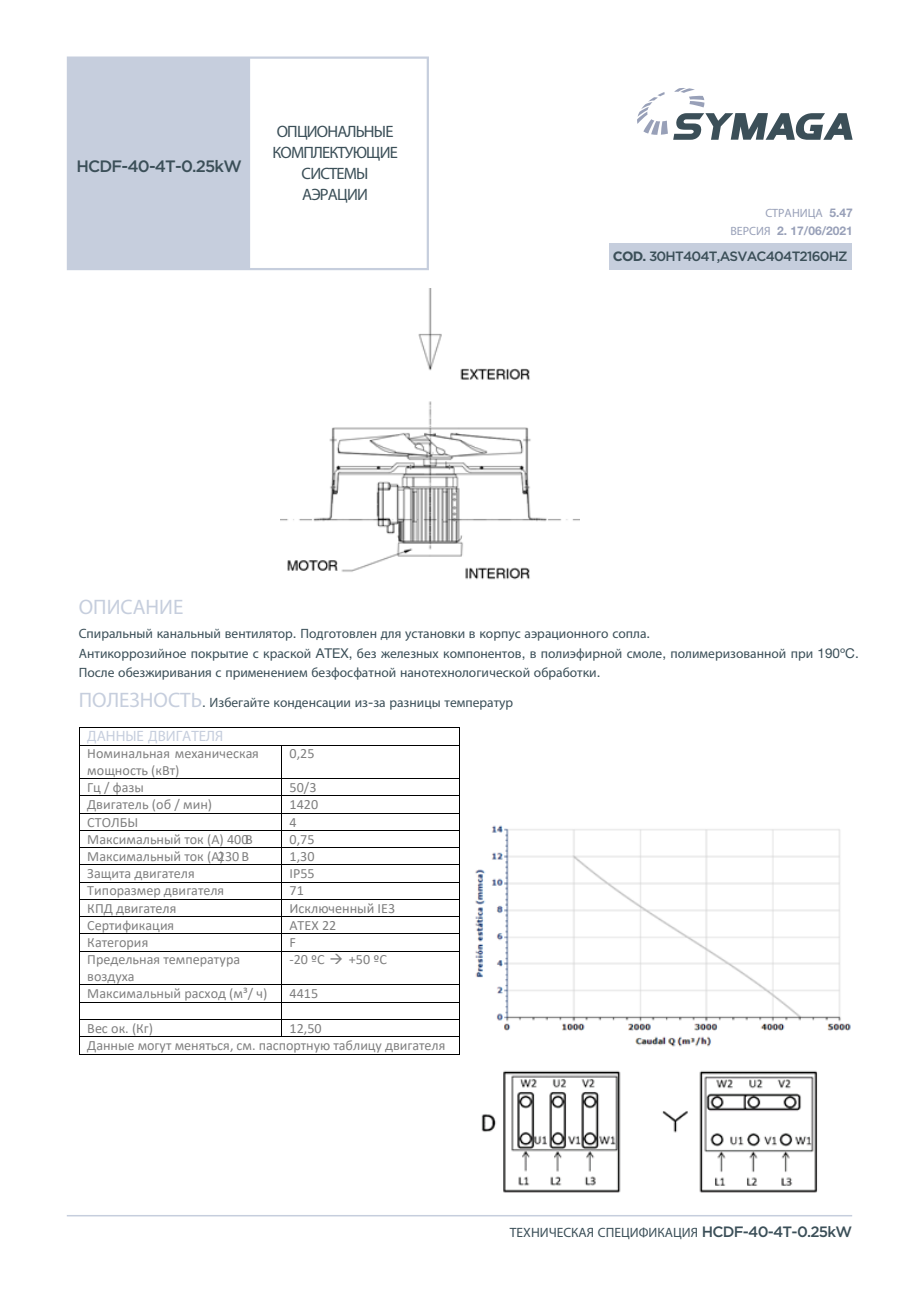
<style>
.page{position:relative;width:919px;height:1289px;background:#fff}
.page>*{position:absolute;margin:0;border:0;box-sizing:border-box;transform-origin:0 0}
.t1{font:21px "Myriad Pro";color:#c6cedd}
.t2{font:16.5px/21px "Myriad Pro";letter-spacing:-.05em;color:#3b4f58;text-align:center}
.t3{font:500 16.5px "Gotham";letter-spacing:-.05em;color:#3b4f58}
.t4{font:15px "Myriad Pro";color:#c6cedd}
.t5{font:14.1px/16.4px "Calibri";color:#808080}
.t6{font:13.5px/19.5px "Myriad Pro";color:#3b4f58}
.t7{font:500 13.5px "Gotham";letter-spacing:-.06em;color:#3b4f58}
.t8{font:700 12px "Helvetica Neue LT Std";color:#98a0b8}
.t9{font:12px "Myriad Pro";color:#98a0b8}
.s1{font-family:"Helvetica Neue LT Std";font-weight:700}
.s2{font-family:"Myriad Pro";font-weight:400}
.s3{font-weight:700}
.s4{font-family:"Helvetica Neue LT Std"}
.s5{font-size:21px;color:#c6cedd}
.s6{color:#000}
.s7{font-family:"Gotham";font-weight:500;font-size:15px}
</style>
<div class="page">
<img style="left:280px;top:288px;width:299px;height:292px">
<div style="left:534px;top:536px;width:36px;height:34px;background:#fff"></div>
<svg style="left:67px;top:56px;width:362px;height:214px;fill:#c6cedd"></svg>
<hr style="left:67px;top:1214px;width:785px;height:2px;background:#c6cedd">
<svg style="left:637px;top:88px;width:215px;height:52px"></svg>
<img style="left:481px;top:1070px;width:337px;height:123px">
<img style="left:475px;top:825px;width:376px;height:222px">
<hr style="left:79px;top:727px;width:380px;height:1px;background:#000">
<svg style="left:79px;top:728px;width:1px;height:16px"></svg>
<hr style="left:79px;top:744px;width:202px;height:1px;background:#000">
<hr style="left:282px;top:744px;width:177px;height:1px;background:#000">
<svg style="left:459px;top:727px;width:1px;height:18px"></svg>
<hr style="left:79px;top:745px;width:1px;height:33px;background:#000">
<hr style="left:281px;top:745px;width:1px;height:33px;background:#000">
<hr style="left:459px;top:745px;width:1px;height:33px;background:#000">
<hr style="left:79px;top:778px;width:202px;height:1px;background:#000">
<hr style="left:282px;top:778px;width:177px;height:1px;background:#000">
<hr style="left:79px;top:795px;width:202px;height:1px;background:#000">
<hr style="left:282px;top:795px;width:177px;height:1px;background:#000">
<hr style="left:79px;top:813px;width:202px;height:1px;background:#000">
<hr style="left:282px;top:813px;width:177px;height:1px;background:#000">
<hr style="left:79px;top:830px;width:202px;height:1px;background:#000">
<hr style="left:282px;top:830px;width:177px;height:1px;background:#000">
<hr style="left:79px;top:847px;width:202px;height:1px;background:#000">
<hr style="left:282px;top:847px;width:177px;height:1px;background:#000">
<hr style="left:79px;top:864px;width:202px;height:1px;background:#000">
<hr style="left:282px;top:864px;width:177px;height:1px;background:#000">
<hr style="left:79px;top:881px;width:202px;height:1px;background:#000">
<hr style="left:282px;top:881px;width:177px;height:1px;background:#000">
<hr style="left:79px;top:899px;width:202px;height:1px;background:#000">
<hr style="left:282px;top:899px;width:177px;height:1px;background:#000">
<hr style="left:79px;top:916px;width:202px;height:1px;background:#000">
<hr style="left:282px;top:916px;width:177px;height:1px;background:#000">
<hr style="left:79px;top:933px;width:202px;height:1px;background:#000">
<hr style="left:282px;top:933px;width:177px;height:1px;background:#000">
<svg style="left:79px;top:779px;width:1px;height:171px"></svg>
<hr style="left:79px;top:950px;width:202px;height:1px;background:#000">
<svg style="left:281px;top:778px;width:1px;height:173px"></svg>
<hr style="left:282px;top:950px;width:177px;height:1px;background:#000">
<svg style="left:459px;top:778px;width:1px;height:173px"></svg>
<hr style="left:79px;top:951px;width:1px;height:33px;background:#000">
<hr style="left:281px;top:951px;width:1px;height:33px;background:#000">
<hr style="left:459px;top:951px;width:1px;height:33px;background:#000">
<hr style="left:79px;top:984px;width:202px;height:1px;background:#000">
<hr style="left:282px;top:984px;width:177px;height:1px;background:#000">
<hr style="left:79px;top:1001px;width:202px;height:1px;background:#000">
<hr style="left:282px;top:1001px;width:177px;height:1px;background:#000">
<hr style="left:79px;top:1018px;width:202px;height:1px;background:#000">
<hr style="left:282px;top:1018px;width:177px;height:1px;background:#000">
<hr style="left:79px;top:1036px;width:202px;height:1px;background:#000">
<svg style="left:281px;top:984px;width:1px;height:53px"></svg>
<hr style="left:282px;top:1036px;width:177px;height:1px;background:#000">
<svg style="left:79px;top:985px;width:1px;height:68px"></svg>
<hr style="left:79px;top:1053px;width:380px;height:1px;background:#000">
<svg style="left:459px;top:984px;width:1px;height:70px"></svg>
<div style="left:609px;top:244px;width:242px;height:26px;background:#c6cedd"></div>
<p class="t3" style="left:76px;top:155px;width:167px">HCDF-40-4T-0.25kW</p>
<p class="t2" style="left:272px;top:121px;width:127px">ОПЦИОНАЛЬНЫЕ<br>КОМПЛЕКТУЮЩИЕ<br>СИСТЕМЫ<br>АЭРАЦИИ</p>
<p class="t9" style="left:765px;top:206px;width:89px">СТРАНИЦА <span class="s1">5.47</span></p>
<p class="t8" style="left:730px;top:223px;width:124px"><span class="s2">ВЕРСИЯ</span> 2. 17/06/2021</p>
<p class="t7" style="left:613px;top:247px;width:236px"><span class="s3">COD.</span> 30HT404T,ASVAC404T2160HZ</p>
<h1 class="t1" style="left:79px;top:594px;width:106px">ОПИСАНИЕ</h1>
<p class="t6" style="left:79px;top:623px;width:781px">Спиральный канальный вентилятор<span class="s4">.</span> Подготовлен для установки в корпус аэрационного сопла<span class="s4">.<br></span>Антикоррозийное покрытие с краской <span class="s4">ATEX,</span> без железных компонентов<span class="s4">,</span> в полиэфирной смоле<span class="s4">,</span> полимеризованной при <span class="s4">190ºC.<br></span>После обезжиривания с применением безфосфатной нанотехнологической обработки<span class="s4">.</span></p>
<p class="t6" style="left:79px;top:692px;width:436px"><span class="s5">ПОЛЕЗНОСТЬ</span><span class="s4">.</span> Избегайте конденсации из<span class="s4">-</span>за разницы температур</p>
<p class="t4" style="left:87px;top:726px;width:137px">ДАННЫЕ ДВИГАТЕЛЯ</p>
<p class="t5" style="left:87px;top:745px;width:173px">Номинальная механическая мощность (кВт)</p>
<p class="t5" style="left:289px;top:745px;width:27px">0,25</p>
<p class="t5" style="left:87px;top:778px;width:58px">Гц / фазы</p>
<p class="t5" style="left:289px;top:778px;width:28px">50/3</p>
<p class="t5" style="left:87px;top:796px;width:126px">Двигатель (об / мин)</p>
<p class="t5" style="left:289px;top:796px;width:30px">1420</p>
<p class="t5" style="left:87px;top:813px;width:52px">СТОЛБЫ</p>
<p class="t5" style="left:289px;top:813px;width:9px">4</p>
<p class="t5" style="left:87px;top:830px;width:167px">Максимальный ток (А) 400В</p>
<p class="t5" style="left:289px;top:830px;width:27px">0,75</p>
<p class="t5" style="left:87px;top:847px;width:153px">Максимальный ток (А230</p>
<p class="t5" style="left:219px;top:847px;width:31px">) В</p>
<p class="t5" style="left:289px;top:847px;width:27px">1,30</p>
<p class="t5" style="left:87px;top:865px;width:109px">Защита двигателя</p>
<p class="t5" style="left:289px;top:865px;width:27px">IP55</p>
<p class="t5" style="left:87px;top:882px;width:138px">Типоразмер двигателя</p>
<p class="t5" style="left:289px;top:882px;width:16px">71</p>
<p class="t5" style="left:87px;top:899px;width:91px">КПД двигателя</p>
<p class="t5" style="left:289px;top:899px;width:107px">Исключенный IE3</p>
<p class="t5" style="left:87px;top:916px;width:88px">Сертификация</p>
<p class="t5" style="left:289px;top:916px;width:48px">ATEX 22</p>
<p class="t5" style="left:87px;top:934px;width:63px">Категория</p>
<p class="t5" style="left:289px;top:934px;width:8px">F</p>
<p class="t5" style="left:87px;top:951px;width:154px">Предельная температура воздуха</p>
<p class="t5" style="left:289px;top:951px;width:99px">-20 ºC → +50 ºC</p>
<p class="t5" style="left:87px;top:985px;width:181px">Максимальный расход (м³/ ч)</p>
<p class="t5" style="left:289px;top:985px;width:30px">4415</p>
<p class="t5" style="left:87px;top:1019px;width:67px">Вес ок. (Кг)</p>
<p class="t5" style="left:289px;top:1019px;width:34px">12,50</p>
<p class="t5" style="left:60px;top:1037px;width:386px"><span class="s6">•</span> Данные могут меняться, см. паспортную таблицу двигателя</p>
<p class="t6" style="left:510px;top:1222px;width:344px">ТЕХНИЧЕСКАЯ СПЕЦИФИКАЦИЯ <span class="s7">HCDF-40-4T-0.25kW</span></p>
</div>
